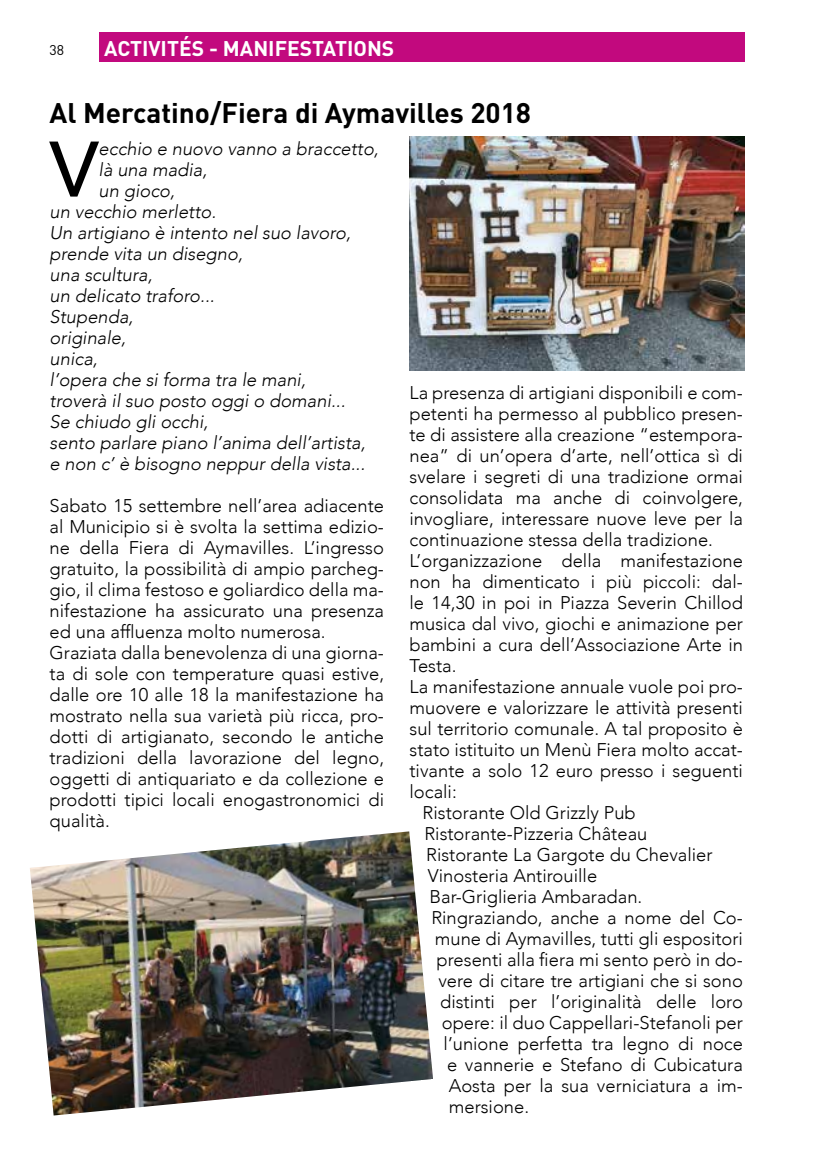
<style>
.page{position:relative;width:819px;height:1166px;background:#fff}
.page>*{position:absolute;margin:0;border:0;box-sizing:border-box;transform-origin:0 0}
.t1{font:500 77.7px "Avenir";color:#000}
.t2{font:700 28px "DIN";color:#000}
.t3{font:700 21px "DIN";color:#fff}
.t4{font:300 18.38px/21px "Avenir";color:#000}
.t5{font:italic 300 18.38px "Avenir";color:#000}
.t6{font:14px "DIN";color:#000}
</style>
<div class="page">
<img style="left:409px;top:136px;width:335px;height:234px">
<img style="left:30px;top:831px;width:403px;height:284px">
<div style="left:99px;top:32px;width:645px;height:30px;background:#c2097e"></div>
<p class="t6" style="left:50px;top:42px;width:16px">38</p>
<p class="t3" style="left:104px;top:35px;width:291px">ACTIVITÉS - MANIFESTATIONS</p>
<h2 class="t2" style="left:50px;top:94px;width:483px">Al Mercatino/Fiera di Aymavilles 2018</h2>
<h1 class="t1" style="left:50px;top:102px;width:50px">V</h1>
<p class="t5" style="left:99px;top:137px;width:281px">ecchio e nuovo vanno a braccetto,</p>
<p class="t5" style="left:99px;top:158px;width:110px">là una madia,</p>
<p class="t5" style="left:99px;top:179px;width:78px">un gioco,</p>
<p class="t5" style="left:50px;top:200px;width:168px">un vecchio merletto.</p>
<p class="t5" style="left:50px;top:221px;width:303px">Un artigiano è intento nel suo lavoro,</p>
<p class="t5" style="left:50px;top:242px;width:195px">prende vita un disegno,</p>
<p class="t5" style="left:50px;top:263px;width:104px">una scultura,</p>
<p class="t5" style="left:50px;top:284px;width:166px">un delicato traforo...</p>
<p class="t5" style="left:50px;top:305px;width:85px">Stupenda,</p>
<p class="t5" style="left:50px;top:326px;width:78px">originale,</p>
<p class="t5" style="left:50px;top:347px;width:49px">unica,</p>
<p class="t5" style="left:50px;top:368px;width:258px">l’opera che si forma tra le mani,</p>
<p class="t5" style="left:50px;top:389px;width:297px">troverà il suo posto oggi o domani...</p>
<p class="t5" style="left:50px;top:410px;width:160px">Se chiudo gli occhi,</p>
<p class="t5" style="left:50px;top:431px;width:317px">sento parlare piano l’anima dell’artista,</p>
<p class="t5" style="left:50px;top:452px;width:317px">e non c’ è bisogno neppur della vista...</p>
<p class="t4" style="left:50px;top:495px;width:336px">Sabato 15 settembre nell’area adiacente al Municipio si è svolta la settima edizio&shy;ne della Fiera di Aymavilles. L’ingresso gratuito, la possibilità di ampio parcheg&shy;gio, il clima festoso e goliardico della ma&shy;nifestazione ha assicurato una presenza ed una affluenza molto numerosa.<br>Graziata dalla benevolenza di una giorna&shy;ta di sole con temperature quasi estive, dalle ore 10 alle 18 la manifestazione ha mostrato nella sua varietà più ricca, pro&shy;dotti di artigianato, secondo le antiche tradizioni della lavorazione del legno, oggetti di antiquariato e da collezione e prodotti tipici locali enogastronomici di qualità.</p>
<p class="t4" style="left:409px;top:382px;width:335px">La presenza di artigiani disponibili e com-</p>
<p class="t4" style="left:409px;top:403px;width:335px">petenti ha permesso al pubblico presen-</p>
<p class="t4" style="left:409px;top:424px;width:335px">te di assistere alla creazione “estempora-</p>
<p class="t4" style="left:409px;top:445px;width:335px">nea” di un’opera d’arte, nell’ottica sì di</p>
<p class="t4" style="left:409px;top:466px;width:335px">svelare i segreti di una tradizione ormai</p>
<p class="t4" style="left:409px;top:487px;width:335px">consolidata ma anche di coinvolgere,</p>
<p class="t4" style="left:409px;top:508px;width:335px">invogliare, interessare nuove leve per la</p>
<p class="t4" style="left:409px;top:529px;width:305px">continuazione stessa della tradizione.</p>
<p class="t4" style="left:409px;top:550px;width:335px">L’organizzazione della manifestazione</p>
<p class="t4" style="left:409px;top:571px;width:335px">non ha dimenticato i più piccoli: dal-</p>
<p class="t4" style="left:409px;top:592px;width:335px">le 14,30 in poi in Piazza Severin Chillod</p>
<p class="t4" style="left:409px;top:613px;width:335px">musica dal vivo, giochi e animazione per</p>
<p class="t4" style="left:409px;top:634px;width:335px">bambini a cura dell’Associazione Arte in</p>
<p class="t4" style="left:409px;top:655px;width:48px">Testa.</p>
<p class="t4" style="left:409px;top:676px;width:335px">La manifestazione annuale vuole poi pro-</p>
<p class="t4" style="left:409px;top:697px;width:335px">muovere e valorizzare le attività presenti</p>
<p class="t4" style="left:409px;top:718px;width:335px">sul territorio comunale. A tal proposito è</p>
<p class="t4" style="left:409px;top:739px;width:335px">stato istituito un Menù Fiera molto accat-</p>
<p class="t4" style="left:409px;top:760px;width:335px">tivante a solo 12 euro presso i seguenti</p>
<p class="t4" style="left:409px;top:781px;width:49px">locali:</p>
<p class="t4" style="left:422px;top:802px;width:215px">Ristorante Old Grizzly Pub</p>
<p class="t4" style="left:424px;top:823px;width:224px">Ristorante-Pizzeria Château</p>
<p class="t4" style="left:426px;top:844px;width:288px">Ristorante La Gargote du Chevalier</p>
<p class="t4" style="left:428px;top:865px;width:171px">Vinosteria Antirouille</p>
<p class="t4" style="left:429px;top:886px;width:214px">Bar-Griglieria Ambaradan.</p>
<p class="t4" style="left:431px;top:907px;width:313px">Ringraziando, anche a nome del Co-</p>
<p class="t4" style="left:435px;top:928px;width:309px">mune di Aymavilles, tutti gli espositori</p>
<p class="t4" style="left:436px;top:949px;width:308px">presenti alla fiera mi sento però in do-</p>
<p class="t4" style="left:438px;top:970px;width:306px">vere di citare tre artigiani che si sono</p>
<p class="t4" style="left:440px;top:991px;width:304px">distinti per l’originalità delle loro</p>
<p class="t4" style="left:442px;top:1012px;width:303px">opere: il duo Cappellari-Stefanoli per</p>
<p class="t4" style="left:443px;top:1033px;width:301px">l’unione perfetta tra legno di noce</p>
<p class="t4" style="left:447px;top:1054px;width:297px">e vannerie e Stefano di Cubicatura</p>
<p class="t4" style="left:449px;top:1075px;width:296px">Aosta per la sua verniciatura a im-</p>
<p class="t4" style="left:449px;top:1096px;width:82px">mersione.</p>
</div>
